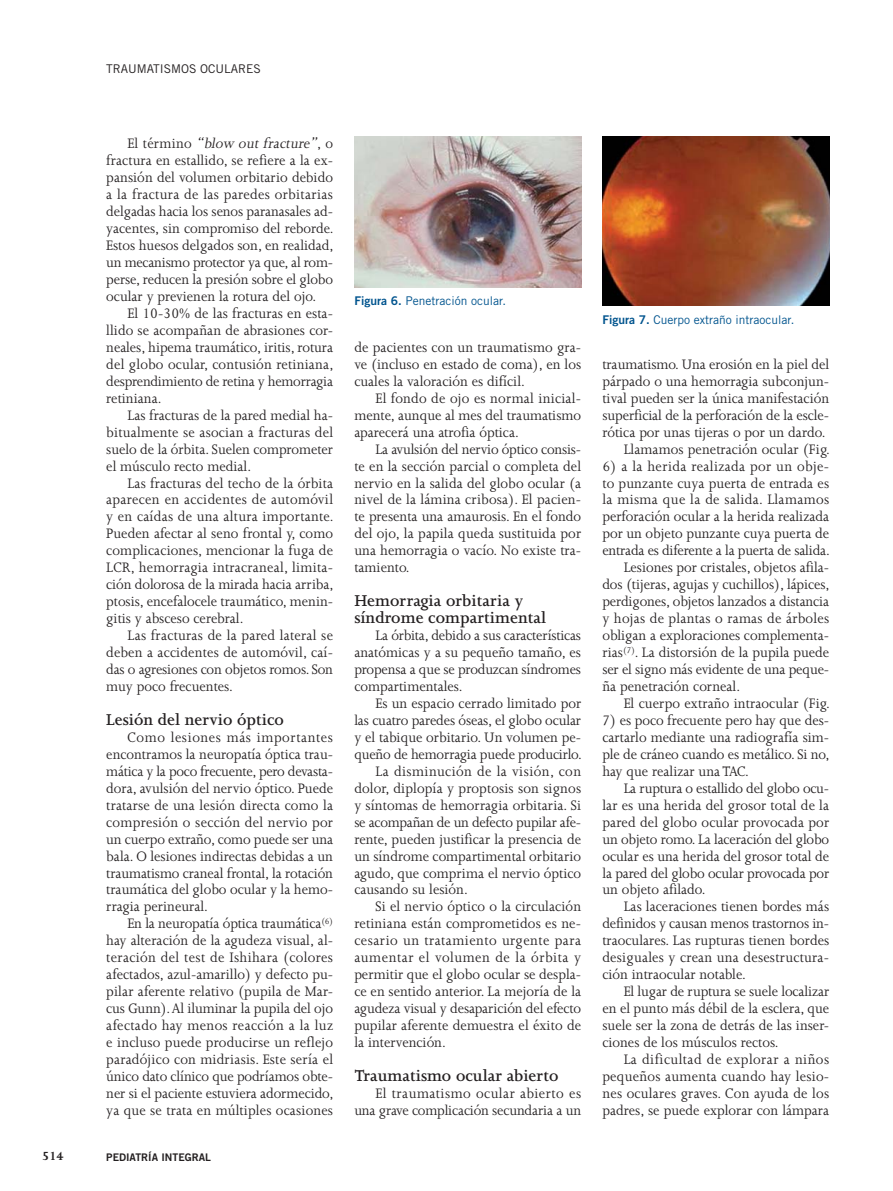
<style>
.page{position:relative;width:893px;height:1191px;background:#fff}
.page>*{position:absolute;margin:0;border:0;box-sizing:border-box;transform-origin:0 0}
.t1{font:600 18px/17px "Joanna MT Std";color:#231f20}
.t2{font:15.75px/17px "Joanna MT Std";color:#231f20;text-align:justify;scale:.95 1}
.t3{font:15.75px "Joanna MT Std";letter-spacing:.03em;color:#231f20;scale:.95 1}
.t4{font:15.75px "Joanna MT Std";letter-spacing:.025em;color:#231f20;scale:.95 1}
.t5{font:15.75px "Joanna MT Std";letter-spacing:.02em;color:#231f20;scale:.95 1}
.t6{font:15.75px "Joanna MT Std";letter-spacing:.035em;color:#231f20;scale:.95 1}
.t7{font:700 13.5px "Joanna MT Std";color:#231f20}
.t8{font:12px "Trade Gothic";color:#00548e}
.t9{font:12px "Trade Gothic";color:#231f20}
.t10{font:10.5px "Trade Gothic Bold Two";color:#231f20}
.s1{font-style:italic}
.s2{font-family:"Trade Gothic Bold Two"}
</style>
<div class="page">
<img style="left:354px;top:136px;width:227px;height:151px">
<img style="left:602px;top:136px;width:227px;height:170px">
<p class="t9" style="left:106px;top:65px;width:156px">TRAUMATISMOS OCULARES</p>
<p class="t2" style="left:106px;top:136px;width:241px;text-indent:21px">E l t é r m i n o <span class="s1">“blow out fracture”</span>, o fractura en estallido, se refiere a la ex&shy;pansión del volumen orbitario debido a la fractura de las paredes orbitarias delgadas hacia los senos paranasales ad&shy;yacentes, sin compromiso del reborde.<br>Estos huesos delgados son, en realidad, un mecanismo protector ya que, al rom&shy;perse, reducen la presión sobre el globo ocular y previenen la rotura del ojo.</p>
<p class="t2" style="left:106px;top:306px;width:241px;text-indent:21px">El 10-30% de las fracturas en esta&shy;llido se acompañan de abrasiones cor&shy;neales, hipema traumático, iritis, rotura del globo ocular, contusión retiniana, desprendimiento de retina y hemorragia retiniana.</p>
<p class="t2" style="left:106px;top:407px;width:240px;text-indent:21px">Las fracturas de la pared medial ha&shy;bitualmente se asocian a fracturas del suelo de la órbita. Suelen comprometer el músculo recto medial.</p>
<p class="t2" style="left:106px;top:475px;width:241px;text-indent:21px">Las fracturas del techo de la órbita aparecen en accidentes de automóvil y en caídas de una altura importante.<br>Pueden afectar al seno frontal y, como complicaciones, mencionar la fuga de LCR, hemorragia intracraneal, limita&shy;ción dolorosa de la mirada hacia arriba, ptosis, encefalocele traumático, menin&shy;gitis y absceso cerebral.</p>
<p class="t2" style="left:106px;top:628px;width:240px;text-indent:21px">Las fracturas de la pared lateral se deben a accidentes de automóvil, caí&shy;das o agresiones con objetos romos. Son muy poco frecuentes.</p>
<p class="t1" style="left:106px;top:712px;width:179px">Lesión del nervio óptico</p>
<p class="t2" style="left:106px;top:729px;width:240px;text-indent:21px">Como lesiones más importantes encontramos la neuropatía óptica trau&shy;mática y la poco frecuente, pero devasta&shy;dora, avulsión del nervio óptico. Puede tratarse de una lesión directa como la compresión o sección del nervio por un cuerpo extraño, como puede ser una bala. O lesiones indirectas debidas a un traumatismo craneal frontal, la rotación traumática del globo ocular y la hemo&shy;rragia perineural.</p>
<p class="t2" style="left:106px;top:916px;width:241px;text-indent:21px">En la neuropatía óptica traumática<sup>(6) </sup>hay alteración de la agudeza visual, al&shy;teración del test de Ishihara (colores afectados, azul-amarillo) y defecto pu&shy;pilar aferente relativo (pupila de Mar&shy;cus Gunn). Al iluminar la pupila del ojo afectado hay menos reacción a la luz e incluso puede producirse un reflejo paradójico con midriasis. Este sería el único dato clínico que podríamos obte&shy;ner si el paciente estuviera adormecido, ya que se trata en múltiples ocasiones</p>
<p class="t7" style="left:42px;top:1150px;width:23px">514</p>
<p class="t10" style="left:106px;top:1153px;width:106px">PEDIATRÍA INTEGRAL</p>
<p class="t8" style="left:354px;top:297px;width:153px"><span class="s2">Figura 6.</span> Penetración ocular.</p>
<p class="t2" style="left:354px;top:340px;width:240px">de pacientes con un traumatismo gra&shy;ve (incluso en estado de coma), en los cuales la valoración es difícil.</p>
<p class="t2" style="left:354px;top:390px;width:240px;text-indent:21px">El fondo de ojo es normal inicial&shy;mente, aunque al mes del traumatismo aparecerá una atrofia óptica.</p>
<p class="t2" style="left:354px;top:441px;width:240px;text-indent:21px">La avulsión del nervio óptico consis&shy;te en la sección parcial o completa del nervio en la salida del globo ocular (a nivel de la lámina cribosa). El pacien&shy;te presenta una amaurosis. En el fondo del ojo, la papila queda sustituida por una hemorragia o vacío. No existe tra&shy;tamiento.</p>
<p class="t1" style="left:354px;top:593px;width:193px">Hemorragia orbitaria y síndrome compartimental</p>
<p class="t2" style="left:354px;top:628px;width:240px;text-indent:21px">La órbita, debido a sus características anatómicas y a su pequeño tamaño, es propensa a que se produzcan síndromes compartimentales.</p>
<p class="t2" style="left:376px;top:695px;width:218px">Es un espacio cerrado limitado por</p>
<p class="t2" style="left:354px;top:712px;width:240px">las cuatro paredes óseas, el globo ocular</p>
<p class="t2" style="left:354px;top:729px;width:240px">y el tabique orbitario. Un volumen pe-</p>
<p class="t2" style="left:354px;top:746px;width:241px">queño de hemorragia puede producirlo.</p>
<p class="t3" style="left:376px;top:764px;width:218px">La disminución de la visión, con</p>
<p class="t2" style="left:354px;top:780px;width:240px">dolor, diplopía y proptosis son signos</p>
<p class="t2" style="left:354px;top:797px;width:240px">y síntomas de hemorragia orbitaria. Si</p>
<p class="t2" style="left:354px;top:814px;width:240px">se acompañan de un defecto pupilar afe-</p>
<p class="t2" style="left:354px;top:831px;width:240px">rente, pueden justificar la presencia de</p>
<p class="t2" style="left:354px;top:848px;width:240px">un síndrome compartimental orbitario</p>
<p class="t2" style="left:354px;top:865px;width:240px">agudo, que comprima el nervio óptico</p>
<p class="t2" style="left:354px;top:882px;width:121px">causando su lesión.</p>
<p class="t2" style="left:376px;top:899px;width:218px">Si el nervio óptico o la circulación</p>
<p class="t2" style="left:354px;top:916px;width:240px">retiniana están comprometidos es ne-</p>
<p class="t3" style="left:354px;top:934px;width:240px">cesario un tratamiento urgente para</p>
<p class="t6" style="left:354px;top:951px;width:240px">aumentar el volumen de la órbita y</p>
<p class="t2" style="left:354px;top:967px;width:240px">permitir que el globo ocular se despla-</p>
<p class="t2" style="left:354px;top:984px;width:240px">ce en sentido anterior. La mejoría de la</p>
<p class="t2" style="left:354px;top:1001px;width:240px">agudeza visual y desaparición del efecto</p>
<p class="t2" style="left:354px;top:1018px;width:240px">pupilar aferente demuestra el éxito de</p>
<p class="t2" style="left:354px;top:1034px;width:98px">la intervención.</p>
<p class="t1" style="left:354px;top:1068px;width:206px">Traumatismo ocular abierto</p>
<p class="t2" style="left:354px;top:1085px;width:240px;text-align:right">El traumatismo ocular abierto es una grave complicación secundaria a un</p>
<p class="t8" style="left:602px;top:315px;width:193px"><span class="s2">Figura 7.</span> Cuerpo extraño intraocular.</p>
<p class="t2" style="left:602px;top:356px;width:241px;text-align:right">traumatismo. Una erosión en la piel del párpado o una hemorragia subconjun&shy;tival pueden ser la única manifestación superficial de la perforación de la escle&shy;rótica por unas tijeras o por un dardo.<br>Llamamos penetración ocular (Fig.</p>
<p class="t4" style="left:602px;top:459px;width:240px">6) a la herida realizada por un obje-</p>
<p class="t2" style="left:602px;top:475px;width:240px">to punzante cuya puerta de entrada es</p>
<p class="t5" style="left:602px;top:493px;width:240px">la misma que la de salida. Llamamos</p>
<p class="t2" style="left:602px;top:509px;width:240px">perforación ocular a la herida realizada</p>
<p class="t2" style="left:602px;top:526px;width:240px">por un objeto punzante cuya puerta de</p>
<p class="t2" style="left:602px;top:543px;width:241px">entrada es diferente a la puerta de salida.</p>
<p class="t2" style="left:624px;top:560px;width:218px">Lesiones por cristales, objetos afila-</p>
<p class="t2" style="left:602px;top:577px;width:241px">dos (tijeras, agujas y cuchillos), lápices,</p>
<p class="t2" style="left:602px;top:594px;width:240px">perdigones, objetos lanzados a distancia</p>
<p class="t2" style="left:602px;top:611px;width:240px">y hojas de plantas o ramas de árboles</p>
<p class="t2" style="left:602px;top:628px;width:240px">obligan a exploraciones complementa-</p>
<p class="t2" style="left:602px;top:645px;width:240px">rias<sup>(7)</sup>. La distorsión de la pupila puede</p>
<p class="t2" style="left:602px;top:662px;width:240px">ser el signo más evidente de una peque-</p>
<p class="t2" style="left:602px;top:679px;width:146px">ña penetración corneal.</p>
<p class="t2" style="left:624px;top:695px;width:218px">El cuerpo extraño intraocular (Fig.</p>
<p class="t2" style="left:602px;top:712px;width:241px">7) es poco frecuente pero hay que des&shy;cartarlo mediante una radiografía sim&shy;ple de cráneo cuando es metálico. Si no, hay que realizar una TAC.</p>
<p class="t2" style="left:602px;top:780px;width:240px;text-indent:21px">La ruptura o estallido del globo ocu&shy;lar es una herida del grosor total de la pared del globo ocular provocada por un objeto romo. La laceración del globo ocular es una herida del grosor total de la pared del globo ocular provocada por un objeto afilado.</p>
<p class="t2" style="left:602px;top:899px;width:240px;text-indent:21px">Las laceraciones tienen bordes más definidos y causan menos trastornos in&shy;traoculares. Las rupturas tienen bordes desiguales y crean una desestructura&shy;ción intraocular notable.</p>
<p class="t2" style="left:602px;top:984px;width:240px;text-indent:21px">El lugar de ruptura se suele localizar en el punto más débil de la esclera, que suele ser la zona de detrás de las inser&shy;ciones de los músculos rectos.</p>
<p class="t2" style="left:602px;top:1051px;width:240px;text-indent:21px">La dificultad de explorar a niños pequeños aumenta cuando hay lesio&shy;nes oculares graves. Con ayuda de los padres, se puede explorar con lámpara</p>
</div>
